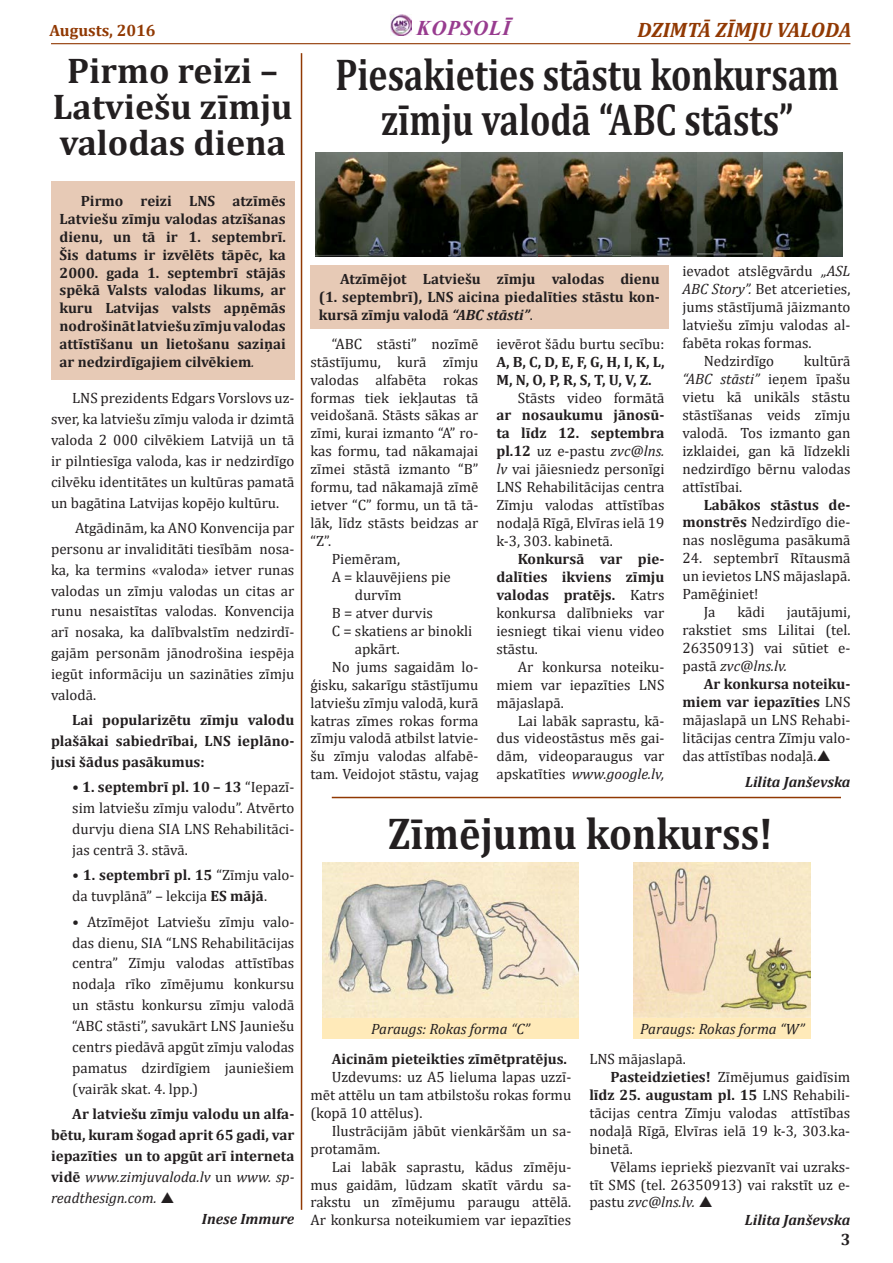
<style>
.page{position:relative;width:893px;height:1263px;background:#fff}
.page>*{position:absolute;margin:0;border:0;box-sizing:border-box;transform-origin:0 0}
.t1{font:700 44.85px/44.8px "Cambria";color:#231f20;text-align:center;scale:.8 1}
.t2{font:700 44.85px "Cambria";color:#231f20;scale:.9 1}
.t3{font:700 35.85px/35.8px "Cambria";color:#231f20;text-align:center}
.t4{font:italic 700 21px "Cambria";color:#913903}
.t5{font:italic 700 21px "Times New Roman";letter-spacing:.035em;color:#983c8f}
.t6{font:700 16.5px "Cambria";color:#913903}
.t7{font:700 16.5px "Cambria";color:#231f20}
.Normal__Web{font:15px/18px "Cambria";color:#231f20;text-align:justify}
.Normal__Web-2{font:700 15px/18px "Cambria";color:#231f20;text-align:justify}
.t8{font:italic 15px "Cambria";color:#231f20}
.t9{font:italic 700 15px "Cambria";color:#231f20}
.s1{font-weight:400;font-style:italic}
.s2{font-style:italic}
.s3{font-weight:700}
.s4{font-weight:400}
</style>
<div class="page">
<img style="left:390px;top:14px;width:21px;height:21px">
<hr style="left:51px;top:43px;width:799px;height:1px;background:#913903">
<div style="left:322px;top:1018px;width:257px;height:21px;background:#ffeab9"></div>
<img style="left:322px;top:862px;width:257px;height:156px">
<img style="left:316px;top:152px;width:72px;height:105px">
<img style="left:388px;top:152px;width:376px;height:105px">
<img style="left:764px;top:152px;width:78px;height:105px">
<div style="left:310px;top:265px;width:358px;height:63px;background:#e7cab6"></div>
<hr style="left:301px;top:53px;width:1px;height:1157px;background:#913903">
<hr style="left:332px;top:797px;width:509px;height:1px;background:#913903">
<div style="left:634px;top:1018px;width:177px;height:21px;background:#ffeab9"></div>
<img style="left:634px;top:862px;width:177px;height:156px">
<div style="left:51px;top:181px;width:243px;height:199px;background:#e7cab6"></div>
<p class="t6" style="left:50px;top:19px;width:108px">Augusts, 2016</p>
<h3 class="t5" style="left:417px;top:13px;width:95px">KOPSOLĪ</h3>
<p class="t4" style="left:637px;top:15px;width:216px">DZIMTĀ ZĪMJU VALODA</p>
<p class="t3" style="left:53px;top:52px;width:241px">Pirmo reizi –<br>Latviešu zīmju valodas diena</p>
<p class="Normal__Web-2" style="left:60px;top:191px;width:228px;text-indent:21px">Pirmo reizi LNS atzīmēs Latviešu zīmju valodas atzīšanas dienu, un tā ir 1. septembrī.<br>Šis datums ir izvēlēts tāpēc, ka 2000. gada 1. septembrī stājās spēkā Valsts valodas likums, ar kuru Latvijas valsts apņēmās nodrošināt latviešu zīmju valodas attīstīšanu un lietošanu saziņai ar nedzirdīgajiem cilvēkiem<span class="s1">.</span></p>
<p class="Normal__Web" style="left:51px;top:387px;width:245px;line-height:21px;text-indent:21px">LNS prezidents Edgars Vorslovs uz&shy;sver, ka latviešu zīmju valoda ir dzimtā valoda 2 000 cilvēkiem Latvijā un tā ir pilntiesīga valoda, kas ir nedzirdīgo cilvēku identitātes un kultūras pamatā un bagātina Latvijas kopējo kultūru.</p>
<p class="Normal__Web" style="left:51px;top:517px;width:245px;line-height:21px;text-indent:24px">Atgādinām, ka ANO Konvencija par personu ar invaliditāti tiesībām nosa&shy;ka, ka termins «valoda» ietver runas valodas un zīmju valodas un citas ar runu nesaistītas valodas. Konvencija arī nosaka, ka dalībvalstīm nedzirdī&shy;gajām personām jānodrošina iespēja iegūt informāciju un sazināties zīmju valodā.</p>
<p class="Normal__Web-2" style="left:51px;top:709px;width:245px;line-height:21px;text-indent:21px">Lai popularizētu zīmju valodu plašākai sabiedrībai, LNS ieplāno&shy;jusi šādus pasākumus:</p>
<p class="Normal__Web" style="left:72px;top:777px;width:224px;line-height:21px"><span class="s2">•</span> <span class="s3">1. septembrī pl. 10 – 13</span> “Iepazī&shy;sim latviešu zīmju valodu”. Atvērto durvju diena SIA LNS Rehabilitāci&shy;jas centrā 3. stāvā.</p>
<p class="Normal__Web" style="left:72px;top:865px;width:224px;line-height:21px"><span class="s2">•</span> <span class="s3">1. septembrī pl. 15</span> “Zīmju valo&shy;da tuvplānā” – lekcija <span class="s3">ES mājā</span>.</p>
<p class="Normal__Web" style="left:72px;top:911px;width:224px;line-height:21px"><span class="s2">•</span> Atzīmējot Latviešu zīmju valo&shy;das dienu, SIA “LNS Rehabilitācijas centra” Zīmju valodas attīstības nodaļa rīko zīmējumu konkursu un stāstu konkursu zīmju valodā “ABC stāsti”, savukārt LNS Jauniešu centrs piedāvā apgūt zīmju valodas pamatus dzirdīgiem jauniešiem (vairāk skat. 4. lpp.)</p>
<p class="Normal__Web-2" style="left:51px;top:1103px;width:245px;line-height:21px;text-indent:21px">Ar latviešu zīmju valodu un alfa&shy;bētu, kuram šogad aprit 65 gadi, var iepazīties un to apgūt arī interneta vidē <span class="s1">www.zimjuvaloda.lv</span> <span class="s4">un</span> <span class="s1">www. sp&shy;readthesign.com.</span></p>
<p class="t9" style="left:202px;top:1208px;width:94px">Inese Immure</p>
<p class="t1" style="left:335px;top:51px;width:631px">Piesakieties stāstu konkursam zīmju valodā “ABC stāsts”</p>
<p class="Normal__Web-2" style="left:319px;top:270px;width:342px;text-indent:21px">Atzīmējot Latviešu zīmju valodas dienu (1. septembrī), LNS aicina piedalīties stāstu kon&shy;kursā zīmju valodā <span class="s2">“ABC stāsti”</span><span class="s4">.</span></p>
<p class="Normal__Web" style="left:310px;top:334px;width:170px;text-indent:21px">“ABC stāsti” nozīmē stāstījumu, kurā zīmju valodas alfabēta rokas formas tiek iekļautas tā veidošanā. Stāsts sākas ar zīmi, kurai izmanto “A” ro&shy;kas formu, tad nākamajai zīmei stāstā izmanto “B” formu, tad nākamajā zīmē ietver “C” formu, un tā tā&shy;lāk, līdz stāsts beidzas ar “Z”.</p>
<p class="Normal__Web" style="left:332px;top:550px;width:70px">Piemēram,</p>
<p class="Normal__Web" style="left:332px;top:568px;width:121px">A = klauvējiens pie</p>
<p class="Normal__Web" style="left:355px;top:586px;width:48px">durvīm</p>
<p class="Normal__Web" style="left:332px;top:604px;width:103px">B = atver durvis</p>
<p class="Normal__Web" style="left:332px;top:622px;width:142px">C = skatiens ar binokli</p>
<p class="Normal__Web" style="left:355px;top:639px;width:47px">apkārt.</p>
<p class="Normal__Web" style="left:310px;top:657px;width:170px;text-indent:21px">No jums sagaidām lo&shy;ģisku, sakarīgu stāstījumu latviešu zīmju valodā, kurā katras zīmes rokas forma zīmju valodā atbilst latvie&shy;šu zīmju valodas alfabē&shy;tam. Veidojot stāstu, vajag</p>
<p class="Normal__Web-2" style="left:496px;top:334px;width:170px"><span class="s4">ievērot šādu burtu secību:<br></span>A, B, C, D, E, F, G, H, I, K, L, M, N, O, P, R, S, T, U, V, Z.</p>
<p class="Normal__Web" style="left:496px;top:388px;width:170px;text-indent:21px">Stāsts video formātā <span class="s3">ar nosaukumu jānosū&shy;ta līdz 12. septembra pl.12</span> uz e-pastu <span class="s2">zvc@lns. lv</span> vai jāiesniedz personīgi LNS Rehabilitācijas centra Zīmju valodas attīstības nodaļā Rīgā, Elvīras ielā 19 k-3, 303. kabinetā.</p>
<p class="Normal__Web" style="left:496px;top:550px;width:170px;text-indent:21px"><span class="s3">Konkursā var pie&shy;dalīties ikviens zīmju valodas pratējs.</span> Katrs konkursa dalībnieks var iesniegt tikai vienu video stāstu.</p>
<p class="Normal__Web" style="left:496px;top:657px;width:170px;text-indent:21px">Ar konkursa noteiku&shy;miem var iepazīties LNS mājaslapā.</p>
<p class="Normal__Web" style="left:496px;top:711px;width:170px;text-indent:21px">Lai labāk saprastu, kā&shy;dus videostāstus mēs gai&shy;dām, videoparaugus var apskatīties <span class="s2">www.google.lv,</span></p>
<p class="Normal__Web" style="left:682px;top:262px;width:170px">ievadot atslēgvārdu <span class="s2">„ASL ABC Story”.</span> Bet atcerieties, jums stāstījumā jāizmanto latviešu zīmju valodas al&shy;fabēta rokas formas.</p>
<p class="Normal__Web" style="left:704px;top:352px;width:72px">Nedzirdīgo</p>
<p class="Normal__Web" style="left:682px;top:352px;width:170px;text-indent:122px">kultūrā <span class="s2">“ABC stāsti”</span> ieņem īpašu vietu kā unikāls stāstu stāstīšanas veids zīmju valodā. Tos izmanto gan izklaidei, gan kā līdzekli nedzirdīgo bērnu valodas attīstībai.</p>
<p class="Normal__Web" style="left:682px;top:495px;width:170px;text-indent:21px"><span class="s3">Labākos stāstus de&shy;monstrēs</span> Nedzirdīgo die&shy;nas noslēguma pasākumā</p>
<p class="Normal__Web" style="left:682px;top:549px;width:170px">24. septembrī Rītausmā un ievietos LNS mājaslapā.<br>Pamēģiniet!</p>
<p class="Normal__Web" style="left:704px;top:603px;width:13px">Ja</p>
<p class="Normal__Web" style="left:737px;top:603px;width:29px">kādi</p>
<p class="Normal__Web" style="left:682px;top:603px;width:170px;text-indent:104px">jautājumi, rakstiet sms Lilitai (tel.<br>26350913) vai sūtiet e&shy;pastā <span class="s2">zvc@lns.lv.</span></p>
<p class="Normal__Web" style="left:682px;top:675px;width:170px;text-indent:21px"><span class="s3">Ar konkursa noteiku&shy;miem var iepazīties</span> LNS mājaslapā un LNS Rehabi&shy;litācijas centra Zīmju valo&shy;das attīstības nodaļā.</p>
<p class="t9" style="left:745px;top:771px;width:107px">Lilita Janševska</p>
<p class="t2" style="left:388px;top:802px;width:429px">Zīmējumu konkurss!</p>
<p class="t8" style="left:371px;top:1018px;width:160px">Paraugs: Rokas forma “C”</p>
<p class="Normal__Web-2" style="left:332px;top:1049px;width:237px">Aicinām pieteikties zīmētpratējus.</p>
<p class="Normal__Web" style="left:310px;top:1068px;width:262px;text-indent:21px">Uzdevums: uz A5 lieluma lapas uzzī&shy;mēt attēlu un tam atbilstošu rokas formu (kopā 10 attēlus).</p>
<p class="Normal__Web" style="left:310px;top:1121px;width:262px;text-indent:21px">Ilustrācijām jābūt vienkāršām un sa&shy;protamām.</p>
<p class="Normal__Web" style="left:310px;top:1157px;width:262px;text-indent:21px">Lai labāk saprastu, kādus zīmēju&shy;mus gaidām, lūdzam skatīt vārdu sa&shy;rakstu un zīmējumu paraugu attēlā.<br>Ar konkursa noteikumiem var iepazīties</p>
<p class="t8" style="left:640px;top:1018px;width:166px">Paraugs: Rokas forma “W”</p>
<p class="Normal__Web" style="left:589px;top:1050px;width:98px">LNS mājaslapā.</p>
<p class="Normal__Web" style="left:589px;top:1068px;width:262px;text-indent:21px"><span class="s3">Pasteidzieties!</span> Zīmējumus gaidīsim <span class="s3">līdz 25. augustam pl. 15</span> LNS Rehabili&shy;tācijas centra Zīmju valodas attīstības nodaļā Rīgā, Elvīras ielā 19 k-3, 303.ka&shy;binetā.</p>
<p class="Normal__Web" style="left:589px;top:1157px;width:262px;text-indent:21px">Vēlams iepriekš piezvanīt vai uzraks&shy;tīt SMS (tel. 26350913) vai rakstīt uz e&shy;pastu <span class="s2">zvc@lns.lv.</span></p>
<p class="t9" style="left:745px;top:1210px;width:107px">Lilita Janševska</p>
<p class="t7" style="left:841px;top:1227px;width:11px">3</p>
</div>
